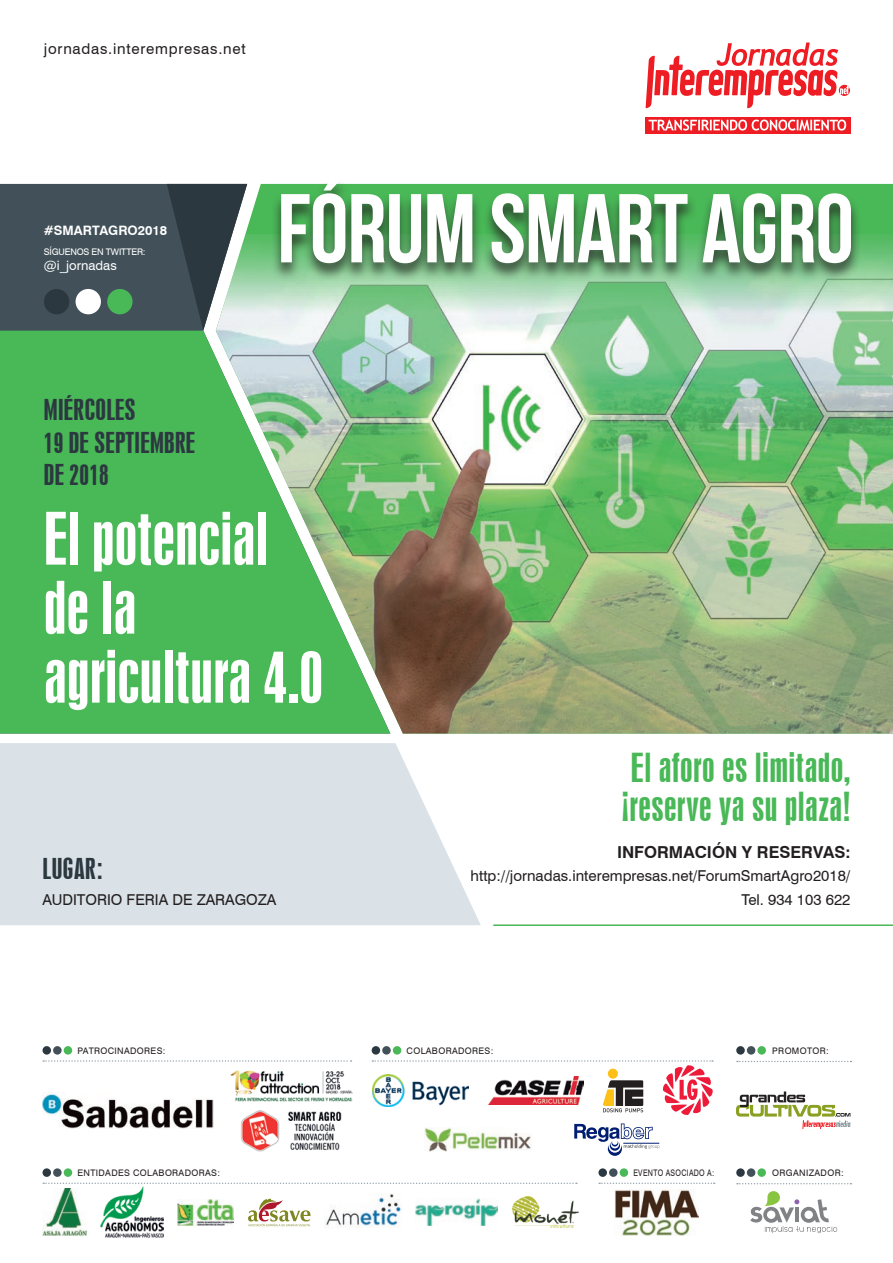
<style>
.page{position:relative;width:893px;height:1263px;background:#fff}
.page>*{position:absolute;margin:0;border:0;box-sizing:border-box;transform-origin:0 0}
.t1{font:97.5px "Bebas Neue";letter-spacing:-.01em;color:#fff}
.t2{font:67.5px/69px "Swiss 924 BT Regular B";color:#fff;scale:1.05 1}
.t3{font:37.5px "Swiss 924 BT Regular B";letter-spacing:.01em;color:#49b857;scale:1.05 1}
.t4{font:27px/32.4px "Swiss 924 BT Regular B";letter-spacing:.01em;color:#2c3840;scale:1.05 1}
.t5{font:700 16.5px "Swiss 721 BT";color:#231f20}
.t6{font:15px "Swiss 721 BT";color:#231f20}
.t7{font:15px "Swiss 721 BT";letter-spacing:.05em;color:#231f20}
.t8{font:700 13.05px "Swiss 721 BT";color:#fff}
.t9{font:13.05px "Swiss 721 BT";color:#fff}
.t10{font:9.15px "Swiss 721 BT";letter-spacing:-.02em;color:#fff}
.t11{font:9px "Swiss 721 BT";letter-spacing:.04em;color:#231f20}
.t12{font:9px "Swiss 721 BT";letter-spacing:.04em;color:#231f20;scale:.8 1}
</style>
<div class="page">
<svg style="left:0;top:743px;width:481px;height:182px;background:#dde4e9"></svg>
<svg style="left:646px;top:43px;width:203px;height:65px"></svg>
<svg style="left:645px;top:117px;width:205px;height:16px"></svg>
<svg style="left:649px;top:120px;width:197px;height:11px"></svg>
<img style="left:390px;top:235px;width:503px;height:498px">
<svg style="left:0;top:184px;width:390px;height:147px;background:#5f7872"></svg>
<svg style="left:0;top:331px;width:390px;height:402px;background:#5bbc67"></svg>
<svg style="left:167px;top:184px;width:80px;height:147px;background:#606e71"></svg>
<div style="left:271px;top:179px;width:590px;height:103px;background:#231f20;opacity:.75"></div>
<div style="left:44px;top:289px;width:25px;height:25px;background:#2c3840;border-radius:50%"></div>
<div style="left:76px;top:289px;width:25px;height:25px;background:#fff;border-radius:50%"></div>
<div style="left:107px;top:289px;width:26px;height:25px;background:#49b857;border-radius:50%"></div>
<hr style="left:493px;top:924px;width:400px;height:2px;background:#49b857">
<svg style="left:43px;top:1060px;width:309px;height:2px"></svg>
<div style="left:43px;top:1046px;width:8px;height:8px;background:#2c3840;border-radius:50%"></div>
<div style="left:53px;top:1046px;width:9px;height:8px;background:#425159;border-radius:50%"></div>
<div style="left:64px;top:1046px;width:8px;height:8px;background:#49b857;border-radius:50%"></div>
<img style="left:43px;top:1093px;width:170px;height:35px">
<svg style="left:737px;top:1061px;width:114px;height:1px"></svg>
<div style="left:736px;top:1046px;width:9px;height:8px;background:#2c3840;border-radius:50%"></div>
<div style="left:747px;top:1046px;width:8px;height:8px;background:#425159;border-radius:50%"></div>
<div style="left:757px;top:1046px;width:9px;height:8px;background:#49b857;border-radius:50%"></div>
<svg style="left:737px;top:1183px;width:114px;height:1px"></svg>
<div style="left:736px;top:1168px;width:9px;height:9px;background:#2c3840;border-radius:50%"></div>
<div style="left:747px;top:1168px;width:8px;height:9px;background:#425159;border-radius:50%"></div>
<div style="left:757px;top:1168px;width:9px;height:9px;background:#49b857;border-radius:50%"></div>
<svg style="left:750px;top:1191px;width:87px;height:42px"></svg>
<img style="left:178px;top:1199px;width:56px;height:26px">
<svg style="left:248px;top:1198px;width:63px;height:28px"></svg>
<img style="left:325px;top:1194px;width:77px;height:34px">
<svg style="left:599px;top:1182px;width:116px;height:2px"></svg>
<div style="left:598px;top:1168px;width:9px;height:9px;background:#2c3840;border-radius:50%"></div>
<div style="left:609px;top:1168px;width:9px;height:9px;background:#425159;border-radius:50%"></div>
<div style="left:620px;top:1168px;width:8px;height:9px;background:#49b857;border-radius:50%"></div>
<img style="left:614px;top:1189px;width:84px;height:46px">
<svg style="left:43px;top:1182px;width:534px;height:2px"></svg>
<div style="left:43px;top:1168px;width:8px;height:9px;background:#2c3840;border-radius:50%"></div>
<div style="left:53px;top:1168px;width:9px;height:9px;background:#425159;border-radius:50%"></div>
<div style="left:64px;top:1168px;width:8px;height:9px;background:#49b857;border-radius:50%"></div>
<img style="left:43px;top:1189px;width:43px;height:46px">
<img style="left:100px;top:1187px;width:63px;height:50px">
<img style="left:416px;top:1199px;width:81px;height:26px">
<img style="left:512px;top:1196px;width:67px;height:32px">
<img style="left:230px;top:1070px;width:123px;height:81px">
<div style="left:372px;top:1046px;width:8px;height:8px;background:#2c3840;border-radius:50%"></div>
<div style="left:382px;top:1046px;width:9px;height:8px;background:#425159;border-radius:50%"></div>
<div style="left:393px;top:1046px;width:8px;height:8px;background:#49b857;border-radius:50%"></div>
<svg style="left:574px;top:1123px;width:85px;height:33px"></svg>
<img style="left:425px;top:1127px;width:106px;height:25px">
<svg style="left:372px;top:1060px;width:341px;height:55px"></svg>
<img style="left:488px;top:1077px;width:95px;height:27px">
<svg style="left:736px;top:1091px;width:114px;height:38px"></svg>
<img style="left:373px;top:1074px;width:96px;height:32px">
<p class="t7" style="left:44px;top:39px;width:203px">jornadas.interempresas.net</p>
<p class="t8" style="left:44px;top:223px;width:125px">#SMARTAGRO2018</p>
<p class="t10" style="left:44px;top:246px;width:103px">SÍGUENOS EN TWITTER:</p>
<p class="t9" style="left:44px;top:258px;width:74px">@i_jornadas</p>
<p class="t4" style="left:44px;top:394px;width:146px">MIÉRCOLES<br>19 DE SEPTIEMBRE</p>
<p class="t4" style="left:44px;top:459px;width:63px">DE 2018</p>
<p class="t1" style="left:277px;top:175px;width:578px">FÓRUM SMART AGRO</p>
<p class="t2" style="left:44px;top:505px;width:215px">El potencial</p>
<p class="t2" style="left:44px;top:574px;width:267px">de la agricultura 4.0</p>
<p class="t4" style="left:43px;top:852px;width:59px">LUGAR:</p>
<p class="t6" style="left:43px;top:891px;width:235px">AUDITORIO FERIA DE ZARAGOZA</p>
<p class="t3" style="left:631px;top:745px;width:211px">El aforo es limitado,</p>
<p class="t3" style="left:621px;top:784px;width:220px">¡reserve ya su plaza!</p>
<p class="t5" style="left:617px;top:842px;width:235px">INFORMACIÓN Y RESERVAS:</p>
<p class="t6" style="left:471px;top:867px;width:381px">http://jornadas.interempresas.net/ForumSmartAgro2018/</p>
<p class="t6" style="left:741px;top:891px;width:110px">Tel. 934 103 622</p>
<p class="t11" style="left:77px;top:1045px;width:90px">PATROCINADORES:</p>
<p class="t11" style="left:772px;top:1045px;width:58px">PROMOTOR:</p>
<p class="t11" style="left:407px;top:1045px;width:88px">COLABORADORES:</p>
<p class="t11" style="left:77px;top:1167px;width:144px">ENTIDADES COLABORADORAS:</p>
<p class="t12" style="left:633px;top:1167px;width:103px">EVENTO ASOCIADO A:</p>
<p class="t11" style="left:772px;top:1167px;width:73px">ORGANIZADOR:</p>
</div>
